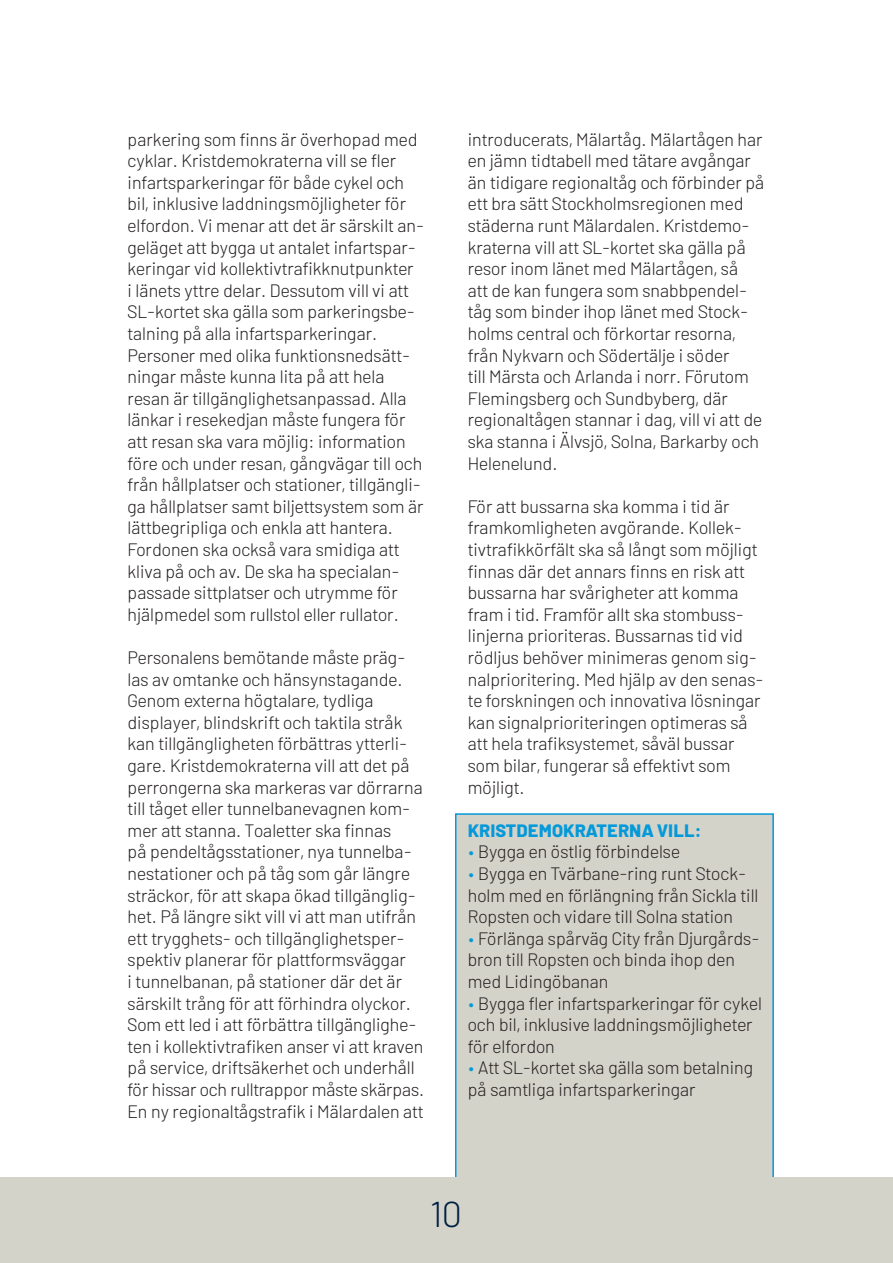
<style>
.page{position:relative;width:893px;height:1263px;background:#fff}
.page>*{position:absolute;margin:0;border:0;box-sizing:border-box;transform-origin:0 0}
.t1{font:300 36px "Barlow";color:#001e42}
.t2{font:300 18px/21.6px "Barlow";color:#231f20}
.t3{font:800 18px "Barlow";letter-spacing:.01em;color:#0499d9}
.s1{color:#0499d9}
</style>
<div class="page">
<div style="left:456px;top:814px;width:317px;height:448px;background:#d4d3ca"></div>
<div style="left:455px;top:813px;width:319px;height:450px;border:2px solid #0499d9"></div>
<div style="left:0;top:1178px;width:893px;height:85px;background:#d4d3ca"></div>
<p class="t2" style="left:128px;top:127px;width:298px">parkering som finns är överhopad med cyklar. Kristdemokraterna vill se fler infartsparkeringar för både cykel och bil, inklusive laddningsmöjligheter för elfordon. Vi menar att det är särskilt an&shy;geläget att bygga ut antalet infartspar&shy;keringar vid kollektivtrafikknutpunkter<br>i länets yttre delar. Dessutom vill vi att SL-kortet ska gälla som parkeringsbe&shy;talning på alla infartsparkeringar.</p>
<p class="t2" style="left:128px;top:343px;width:298px">Personer med olika funktionsnedsätt&shy;ningar måste kunna lita på att hela resan är tillgänglighetsanpassad. Alla länkar i resekedjan måste fungera för att resan ska vara möjlig: information före och under resan, gångvägar till och från hållplatser och stationer, tillgängli&shy;ga hållplatser samt biljettsystem som är lättbegripliga och enkla att hantera.</p>
<p class="t2" style="left:128px;top:537px;width:273px;text-align:justify">Fordonen ska också vara smidiga att kliva på och av. De ska ha specialan&shy;passade sittplatser och utrymme för hjälpmedel som rullstol eller rullator.</p>
<p class="t2" style="left:128px;top:645px;width:298px">Personalens bemötande måste präg&shy;las av omtanke och hänsynstagande.<br>Genom externa högtalare, tydliga displayer, blindskrift och taktila stråk kan tillgängligheten förbättras ytterli&shy;gare. Kristdemokraterna vill att det på perrongerna ska markeras var dörrarna till tåget eller tunnelbanevagnen kom&shy;mer att stanna. Toaletter ska finnas<br>på pendeltågsstationer, nya tunnelba&shy;nestationer och på tåg som går längre sträckor, för att skapa ökad tillgänglig&shy;het. På längre sikt vill vi att man utifrån ett trygghets- och tillgänglighetsper&shy;spektiv planerar för plattformsväggar<br>i tunnelbanan, på stationer där det är särskilt trång för att förhindra olyckor.<br>Som ett led i att förbättra tillgänglighe&shy;ten i kollektivtrafiken anser vi att kraven på service, driftsäkerhet och underhåll för hissar och rulltrappor måste skärpas.</p>
<p class="t2" style="left:128px;top:1099px;width:297px">En ny regionaltågstrafik i Mälardalen att</p>
<p class="t2" style="left:468px;top:127px;width:298px">introducerats, Mälartåg. Mälartågen har en jämn tidtabell med tätare avgångar än tidigare regionaltåg och förbinder på ett bra sätt Stockholmsregionen med städerna runt Mälardalen. Kristdemo&shy;kraterna vill att SL-kortet ska gälla på resor inom länet med Mälartågen, så<br>att de kan fungera som snabbpendel&shy;tåg som binder ihop länet med Stock&shy;holms central och förkortar resorna, från Nykvarn och Södertälje i söder<br>till Märsta och Arlanda i norr. Förutom Flemingsberg och Sundbyberg, där regionaltågen stannar i dag, vill vi att de ska stanna i Älvsjö, Solna, Barkarby och Helenelund.</p>
<p class="t2" style="left:468px;top:494px;width:297px">För att bussarna ska komma i tid är framkomligheten avgörande. Kollek&shy;tivtrafikkörfält ska så långt som möjligt finnas där det annars finns en risk att bussarna har svårigheter att komma fram i tid. Framför allt ska stombuss&shy;linjerna prioriteras. Bussarnas tid vid rödljus behöver minimeras genom sig&shy;nalprioritering. Med hjälp av den senas&shy;te forskningen och innovativa lösningar kan signalprioriteringen optimeras så att hela trafiksystemet, såväl bussar som bilar, fungerar så effektivt som möjligt.</p>
<p class="t3" style="left:468px;top:817px;width:235px">KRISTDEMOKRATERNA VILL:</p>
<p class="t2" style="left:468px;top:840px;width:214px"><span class="s1">•</span> Bygga en östlig förbindelse</p>
<p class="t2" style="left:468px;top:861px;width:292px"><span class="s1">•</span> Bygga en Tvärbane-ring runt Stock&shy;holm med en förlängning från Sickla till<br>Ropsten och vidare till Solna station</p>
<p class="t2" style="left:468px;top:926px;width:293px"><span class="s1">•</span> Förlänga spårväg City från Djurgårds&shy;bron till Ropsten och binda ihop den med Lidingöbanan</p>
<p class="t2" style="left:468px;top:991px;width:296px"><span class="s1">•</span> Bygga fler infartsparkeringar för cykel och bil, inklusive laddningsmöjligheter för elfordon</p>
<p class="t2" style="left:468px;top:1056px;width:287px"><span class="s1">•</span> Att SL-kortet ska gälla som betalning på samtliga infartsparkeringar</p>
<p class="t1" style="left:431px;top:1188px;width:32px">10</p>
</div>
